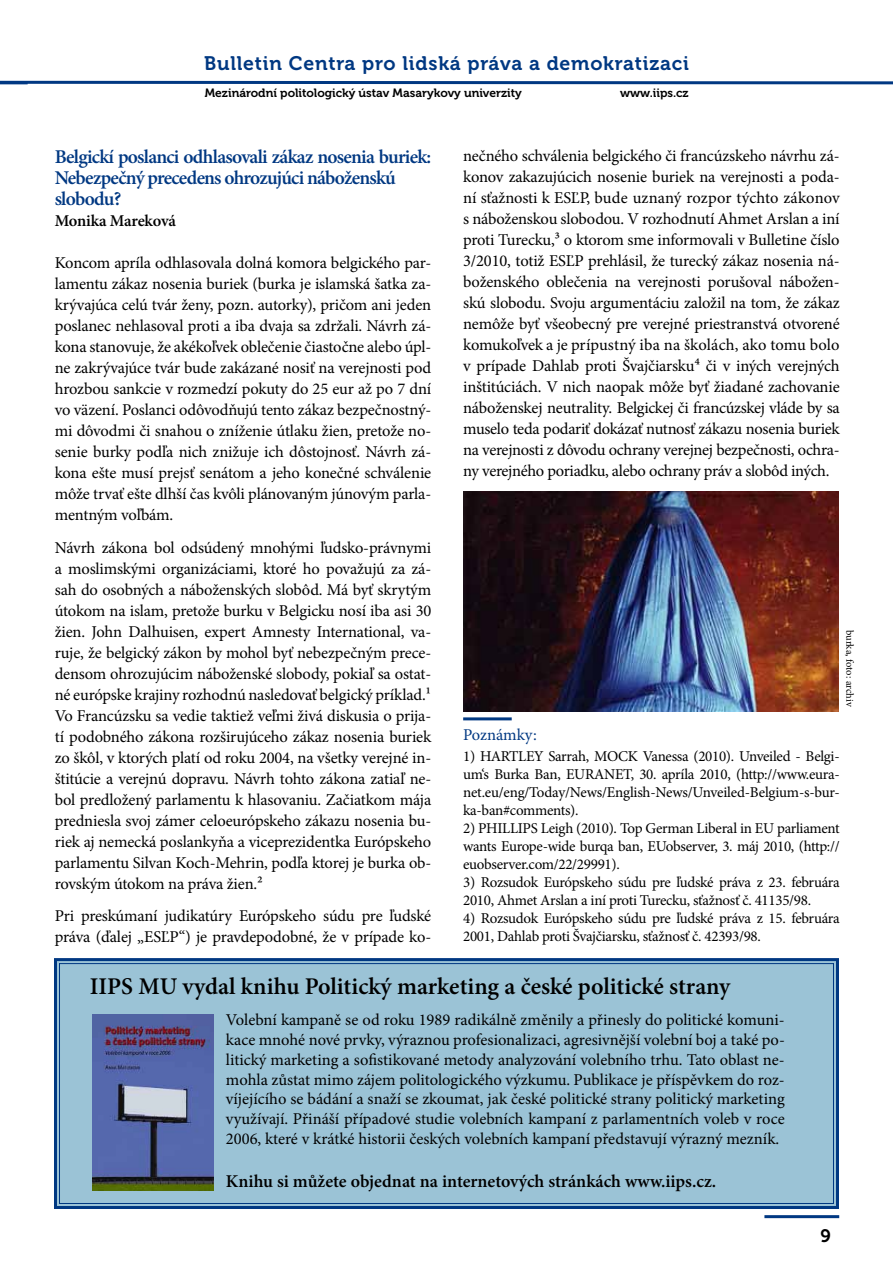
<style>
.page{position:relative;width:893px;height:1263px;background:#fff}
.page>*{position:absolute;margin:0;border:0;box-sizing:border-box;transform-origin:0 0}
.t1{font:600 24px "Minion Pro";color:#000}
.t2{font:600 19.5px/21px "Minion Pro";letter-spacing:-.04em;color:#003882}
.t3{font:19.5px "Museo 700";letter-spacing:.04em;color:#003882}
.t4{font:600 18px "Minion Pro";color:#000}
.t5{font:18px "Museo 700";color:#000}
.t6{font:16.5px/21px "Minion Pro";letter-spacing:-.015em;color:#000;text-align:justify}
.t7{font:600 16.5px "Minion Pro";letter-spacing:-.015em;color:#000}
.t8{font:16.5px "Minion Pro";letter-spacing:-.005em;color:#003882}
.t9{font:15px/18px "Minion Pro";letter-spacing:-.02em;color:#000;text-align:justify}
.t10{font:12px "Museo 700";color:#000}
.t11{font:10.5px "Minion Pro";letter-spacing:-.005em;color:#000}
</style>
<div class="page">
<svg style="left:0;top:80px;width:893px;height:5px"></svg>
<hr style="left:764px;top:1215px;width:75px;height:3px;background:#003882">
<hr style="left:463px;top:717px;width:49px;height:3px;background:#003882">
<div style="left:54px;top:958px;width:785px;height:251px;background:#9bc3d6"></div>
<div style="left:59px;top:963px;width:775px;height:241px;border:1px solid #003882"></div>
<img style="left:92px;top:1014px;width:122px;height:176px">
<img style="left:463px;top:491px;width:376px;height:221px">
<p class="t3" style="left:204px;top:52px;width:486px">Bulletin Centra pro lidská práva a demokratizaci</p>
<p class="t10" style="left:205px;top:87px;width:318px">Mezinárodní politologický ústav Masarykovy univerzity</p>
<p class="t10" style="left:620px;top:87px;width:70px">www.iips.cz</p>
<p class="t6" style="left:463px;top:145px;width:378px">nečného schválenia belgického či francúzskeho návrhu zá&shy;konov zakazujúcich nosenie buriek na verejnosti a poda&shy;ní sťažnosti k ESĽP, bude uznaný rozpor týchto zákonov s náboženskou slobodou. V rozhodnutí Ahmet Arslan a iní proti Turecku,3 o ktorom sme informovali v Bulletine číslo 3/2010, totiž ESĽP prehlásil, že turecký zákaz nosenia ná&shy;boženského oblečenia na verejnosti porušoval nábožen&shy;skú slobodu. Svoju argumentáciu založil na tom, že zákaz nemôže byť všeobecný pre verejné priestranstvá otvorené komukoľvek a je prípustný iba na školách, ako tomu bolo v prípade Dahlab proti Švajčiarsku4 či v iných verejných inštitúciách. V nich naopak môže byť žiadané zachovanie náboženskej neutrality. Belgickej či francúzskej vláde by sa muselo teda podariť dokázať nutnosť zákazu nosenia buriek na verejnosti z dôvodu ochrany verejnej bezpečnosti, ochra&shy;ny verejného poriadku, alebo ochrany práv a slobôd iných.</p>
<p class="t2" style="left:55px;top:146px;width:378px">Belgickí poslanci odhlasovali zákaz nosenia buriek:<br>Nebezpečný precedens ohrozujúci náboženskú slobodu?</p>
<p class="t7" style="left:55px;top:209px;width:123px">Monika Mareková</p>
<p class="t6" style="left:55px;top:252px;width:378px">Koncom apríla odhlasovala dolná komora belgického par&shy;lamentu zákaz nosenia buriek (burka je islamská šatka za&shy;krývajúca celú tvár ženy, pozn. autorky), pričom ani jeden poslanec nehlasoval proti a iba dvaja sa zdržali. Návrh zá&shy;kona stanovuje, že akékoľvek oblečenie čiastočne alebo úpl&shy;ne zakrývajúce tvár bude zakázané nosiť na verejnosti pod hrozbou sankcie v rozmedzí pokuty do 25 eur až po 7 dní vo väzení. Poslanci odôvodňujú tento zákaz bezpečnostný&shy;mi dôvodmi či snahou o zníženie útlaku žien, pretože no&shy;senie burky podľa nich znižuje ich dôstojnosť. Návrh zá&shy;kona ešte musí prejsť senátom a jeho konečné schválenie môže trvať ešte dlhší čas kvôli plánovaným júnovým parla&shy;mentným voľbám.</p>
<p class="t6" style="left:55px;top:537px;width:378px">Návrh zákona bol odsúdený mnohými ľudsko-právnymi a moslimskými organizáciami, ktoré ho považujú za zá&shy;sah do osobných a náboženských slobôd. Má byť skrytým útokom na islam, pretože burku v Belgicku nosí iba asi 30 žien. John Dalhuisen, expert Amnesty International, va&shy;ruje, že belgický zákon by mohol byť nebezpečným prece&shy;densom ohrozujúcim náboženské slobody, pokiaľ sa ostat&shy;né európske krajiny rozhodnú nasledovať belgický príklad.1<br>Vo Francúzsku sa vedie taktiež veľmi živá diskusia o prija&shy;tí podobného zákona rozširujúceho zákaz nosenia buriek zo škôl, v ktorých platí od roku 2004, na všetky verejné in&shy;štitúcie a verejnú dopravu. Návrh tohto zákona zatiaľ ne&shy;bol predložený parlamentu k hlasovaniu. Začiatkom mája predniesla svoj zámer celoeurópskeho zákazu nosenia bu&shy;riek aj nemecká poslankyňa a viceprezidentka Európskeho parlamentu Silvan Koch-Mehrin, podľa ktorej je burka ob&shy;rovským útokom na práva žien.2</p>
<p class="t6" style="left:55px;top:905px;width:378px">Pri preskúmaní judikatúry Európskeho súdu pre ľudské práva (ďalej „ESĽP“) je pravdepodobné, že v prípade ko-</p>
<p class="t11" style="left:857px;top:630px;width:78px;rotate:90deg">burka, foto: archiv</p>
<p class="t8" style="left:463px;top:724px;width:75px">Poznámky:</p>
<p class="t9" style="left:463px;top:747px;width:378px">1) HARTLEY Sarrah, MOCK Vanessa (2010). Unveiled - Belgi&shy;um‘s Burka Ban, EURANET, 30. apríla 2010, (http://www.eura&shy;net.eu/eng/Today/News/English-News/Unveiled-Belgium-s-bur&shy;ka-ban#comments).</p>
<p class="t9" style="left:463px;top:819px;width:378px">2) PHILLIPS Leigh (2010). Top German Liberal in EU parliament wants Europe-wide burqa ban, EUobserver, 3. máj 2010, (http:// euobserver.com/22/29991).</p>
<p class="t9" style="left:463px;top:873px;width:378px">3) Rozsudok Európskeho súdu pre ľudské práva z 23. februára<br>2010, Ahmet Arslan a iní proti Turecku, sťažnosť č. 41135/98.</p>
<p class="t9" style="left:463px;top:909px;width:378px">4) Rozsudok Európskeho súdu pre ľudské práva z 15. februára<br>2001, Dahlab proti Švajčiarsku, sťažnosť č. 42393/98.</p>
<h1 class="t1" style="left:90px;top:970px;width:642px">IIPS MU vydal knihu Politický marketing a české politické strany</h1>
<p class="t6" style="left:226px;top:1010px;width:560px;line-height:19.8px">Volební kampaně se od roku 1989 radikálně změnily a přinesly do politické komuni&shy;kace mnohé nové prvky, výraznou profesionalizaci, agresivnější volební boj a také po&shy;litický marketing a sofistikované metody analyzování volebního trhu. Tato oblast ne&shy;mohla zůstat mimo zájem politologického výzkumu. Publikace je příspěvkem do roz&shy;víjejícího se bádání a snaží se zkoumat, jak české politické strany politický marketing využívají. Přináší případové studie volebních kampaní z parlamentních voleb v roce 2006, které v krátké historii českých volebních kampaní představují výrazný mezník.</p>
<p class="t4" style="left:226px;top:1169px;width:492px">Knihu si můžete objednat na internetových stránkách www.iips.cz.</p>
<p class="t5" style="left:821px;top:1226px;width:12px">9</p>
</div>
